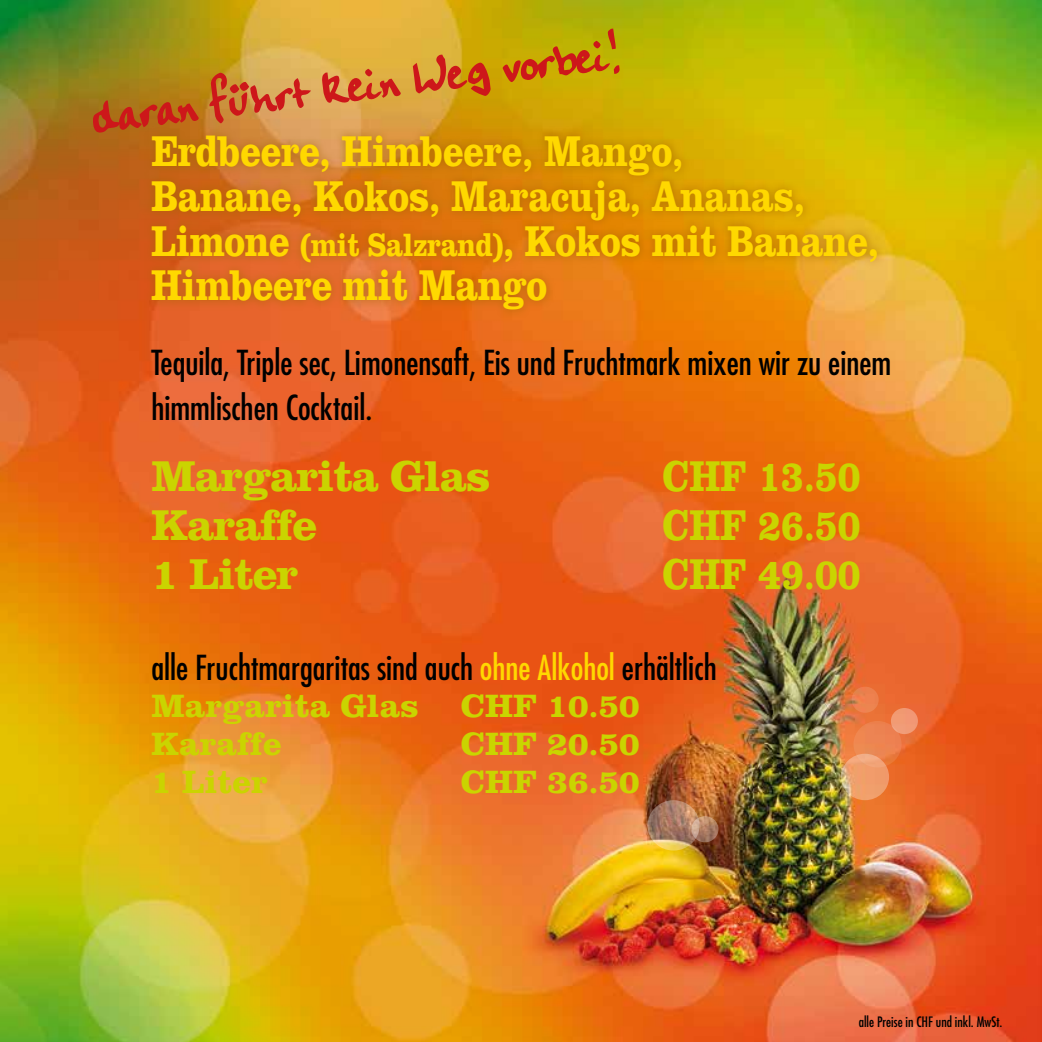
<style>
.page{position:relative;width:1042px;height:1042px;background:#fff}
.page>*{position:absolute;margin:0;border:0;box-sizing:border-box;transform-origin:0 0}
.t1{font:55.48px "Handwriting Plain";color:#cd171a}
.t2{font:700 44.8px/44.8px "Clarendon LT Std";letter-spacing:-.01em;color:#ffd800;scale:.83 1}
.t3{font:700 44.8px "Clarendon LT Std";letter-spacing:-.03em;color:#cad400}
.t4{font:700 44.8px "Clarendon LT Std";letter-spacing:-.03em;color:#cad400;scale:.83 1}
.t5{font:condensed 33.6px/44.8px "Futura Std";color:#000}
.t6{font:700 33.6px "Clarendon LT Std";color:#cad400}
.t7{font:condensed 14px "Futura Std";color:#000}
.s1{font-size:33.6px}
.s2{color:#ffd800}
</style>
<div class="page">
<img style="left:0;top:0;width:1042px;height:1042px">
<div style="left:142px;top:126px;width:743px;height:193px;background:#a56600;opacity:.75"></div>
<svg style="left:647px;top:800px;width:52px;height:50px"></svg>
<svg style="left:665px;top:778px;width:52px;height:51px;background:#b87348"></svg>
<svg style="left:691px;top:816px;width:27px;height:26px"></svg>
<svg style="left:841px;top:754px;width:48px;height:46px;background:#eda270"></svg>
<svg style="left:853px;top:721px;width:48px;height:46px;background:#ed8855"></svg>
<div style="left:891px;top:708px;width:27px;height:26px;background:#f19a74;border-radius:50%"></div>
<svg style="left:851px;top:686px;width:27px;height:27px"></svg>
<h1 class="t1" style="left:88px;top:77px;width:532px;rotate:-7deg">daran führt kein Weg vorbei!</h1>
<h2 class="t2" style="left:151px;top:128px;width:878px">Erdbeere, Himbeere, Mango,<br>Banane, Kokos, Maracuja, Ananas,<br>Limone <span class="s1">(mit Salzrand)</span>, Kokos mit Banane,<br>Himbeere mit Mango</h2>
<p class="t5" style="left:151px;top:340px;width:741px">Tequila, Triple sec, Limonensaft, Eis und Fruchtmark mixen wir zu einem himmlischen Cocktail.</p>
<h2 class="t3" style="left:151px;top:449px;width:341px">Margarita Glas</h2>
<h2 class="t4" style="left:662px;top:449px;width:240px">CHF 13.50</h2>
<h2 class="t3" style="left:151px;top:498px;width:167px">Karaffe</h2>
<h2 class="t4" style="left:662px;top:498px;width:240px">CHF 26.50</h2>
<h2 class="t3" style="left:151px;top:546px;width:149px">1 Liter</h2>
<h2 class="t4" style="left:662px;top:546px;width:240px">CHF 49.00</h2>
<p class="t5" style="left:151px;top:644px;width:567px">alle Fruchtmargaritas sind auch <span class="s2">ohne Alkohol</span> erhältlich</p>
<p class="t6" style="left:151px;top:686px;width:269px">Margarita Glas</p>
<p class="t6" style="left:461px;top:686px;width:180px">CHF 10.50</p>
<p class="t6" style="left:151px;top:723px;width:132px">Karaffe</p>
<p class="t6" style="left:461px;top:723px;width:180px">CHF 20.50</p>
<p class="t6" style="left:151px;top:761px;width:118px">1 Liter</p>
<p class="t6" style="left:461px;top:761px;width:180px">CHF 36.50</p>
<p class="t7" style="left:859px;top:1013px;width:145px">alle Preise in CHF und inkl. MwSt.</p>
</div>
